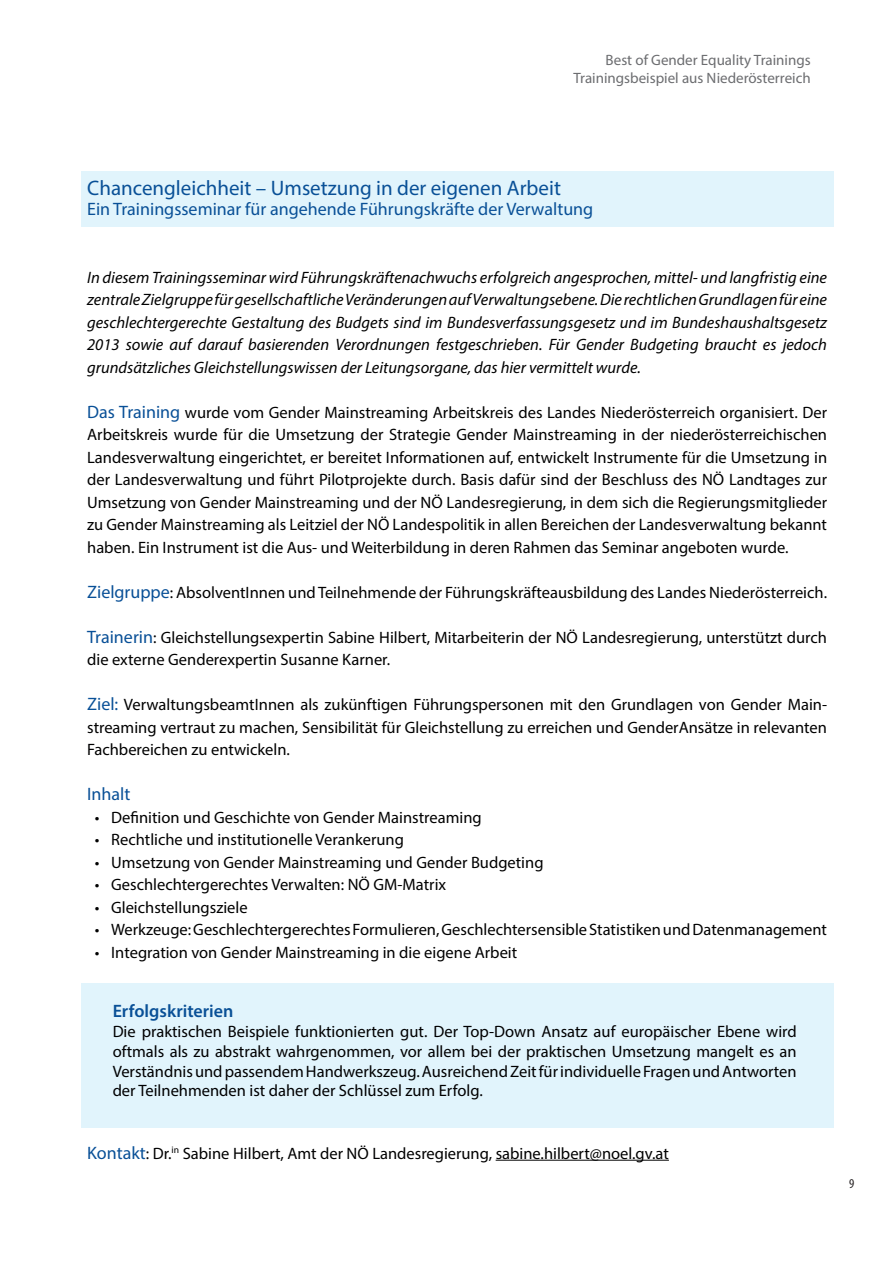
<style>
.page{position:relative;width:893px;height:1263px;background:#fff}
.page>*{position:absolute;margin:0;border:0;box-sizing:border-box;transform-origin:0 0}
.t1{font:21px "Myriad Pro";color:#095097}
.t2{font:18px "Myriad Pro";color:#095097}
.t3{font:600 18px "Myriad Pro";color:#095097}
.t4{font:16.5px/22.5px "Myriad Pro";color:#000001;text-align:justify}
.t5{font:italic 16.5px/22.5px "Myriad Pro";color:#000001;text-align:justify}
.t6{font:15px/18px "Myriad Pro";color:#6c6d70;text-align:right}
.t7{font:condensed 13.5px "Myriad Pro";color:#231f20}
.s1{font-size:18px;color:#095097}
</style>
<div class="page">
<div style="left:81px;top:984px;width:752px;height:144px;background:#e1f4fc"></div>
<div style="left:81px;top:171px;width:752px;height:56px;background:#e1f4fc"></div>
<hr style="left:496px;top:1160px;width:173px;height:1px;background:#000001">
<p class="t6" style="left:573px;top:51px;width:239px">Best of Gender Equality Trainings<br>Trainingsbeispiel aus Niederösterreich</p>
<p class="t1" style="left:87px;top:175px;width:475px">Chancengleichheit – Umsetzung in der eigenen Arbeit</p>
<p class="t2" style="left:87px;top:198px;width:508px">Ein Trainingsseminar für angehende Führungskräfte der Verwaltung</p>
<p class="t5" style="left:87px;top:266px;width:741px">In diesem Trainingsseminar wird Führungskräftenachwuchs erfolgreich angesprochen, mittel- und langfristig eine zentrale Zielgruppe für gesellschaftliche Veränderungen auf Verwaltungsebene. Die rechtlichen Grundlagen für eine geschlechtergerechte Gestaltung des Budgets sind im Bundesverfassungsgesetz und im Bundeshaushaltsgesetz 2013 sowie auf darauf basierenden Verordnungen festgeschrieben. Für Gender Budgeting braucht es jedoch grundsätzliches Gleichstellungswissen der Leitungsorgane, das hier vermittelt wurde.</p>
<p class="t4" style="left:87px;top:401px;width:741px"><span class="s1">Das Training</span> wurde vom Gender Mainstreaming Arbeitskreis des Landes Niederösterreich organisiert. Der Arbeitskreis wurde für die Umsetzung der Strategie Gender Mainstreaming in der niederösterreichischen Landesverwaltung eingerichtet, er bereitet Informationen auf, entwickelt Instrumente für die Umsetzung in der Landesverwaltung und führt Pilotprojekte durch. Basis dafür sind der Beschluss des NÖ Landtages zur Umsetzung von Gender Mainstreaming und der NÖ Landesregierung, in dem sich die Regierungsmitglieder zu Gender Mainstreaming als Leitziel der NÖ Landespolitik in allen Bereichen der Landesverwaltung bekannt haben. Ein Instrument ist die Aus- und Weiterbildung in deren Rahmen das Seminar angeboten wurde.</p>
<p class="t4" style="left:87px;top:581px;width:741px"><span class="s1">Zielgruppe</span>: AbsolventInnen und Teilnehmende der Führungskräfteausbildung des Landes Niederösterreich.</p>
<p class="t4" style="left:87px;top:626px;width:741px"><span class="s1">Trainerin</span>: Gleichstellungsexpertin Sabine Hilbert, Mitarbeiterin der NÖ Landesregierung, unterstützt durch die externe Genderexpertin Susanne Karner.</p>
<p class="t4" style="left:87px;top:693px;width:741px"><span class="s1">Ziel:</span> VerwaltungsbeamtInnen als zukünftigen Führungspersonen mit den Grundlagen von Gender Main&shy;streaming vertraut zu machen, Sensibilität für Gleichstellung zu erreichen und GenderAnsätze in relevanten Fachbereichen zu entwickeln.</p>
<p class="t2" style="left:87px;top:783px;width:45px">Inhalt</p>
<p class="t4" style="left:95px;top:806px;width:389px">• Definition und Geschichte von Gender Mainstreaming</p>
<p class="t4" style="left:95px;top:828px;width:311px">• Rechtliche und institutionelle Verankerung</p>
<p class="t4" style="left:95px;top:851px;width:450px">• Umsetzung von Gender Mainstreaming und Gender Budgeting</p>
<p class="t4" style="left:95px;top:873px;width:353px">• Geschlechtergerechtes Verwalten: NÖ GM-Matrix</p>
<p class="t4" style="left:95px;top:896px;width:155px">• Gleichstellungsziele</p>
<p class="t4" style="left:95px;top:918px;width:734px">• Werkzeuge: Geschlechtergerechtes Formulieren, Geschlechtersensible Statistiken und Datenmanagement</p>
<p class="t4" style="left:95px;top:941px;width:424px">• Integration von Gender Mainstreaming in die eigene Arbeit</p>
<p class="t3" style="left:113px;top:1000px;width:122px">Erfolgskriterien</p>
<p class="t4" style="left:113px;top:1021px;width:686px;line-height:19.8px">Die praktischen Beispiele funktionierten gut. Der Top-Down Ansatz auf europäischer Ebene wird oftmals als zu abstrakt wahrgenommen, vor allem bei der praktischen Umsetzung mangelt es an Verständnis und passendem Handwerkszeug. Ausreichend Zeit für individuelle Fragen und Antworten der Teilnehmenden ist daher der Schlüssel zum Erfolg.</p>
<p class="t4" style="left:87px;top:1141px;width:583px"><span class="s1">Kontakt</span>: Dr.<sup>in</sup> Sabine Hilbert, Amt der NÖ Landesregierung, sabine.hilbert@noel.gv.at</p>
<p class="t7" style="left:849px;top:1175px;width:7px">9</p>
</div>
